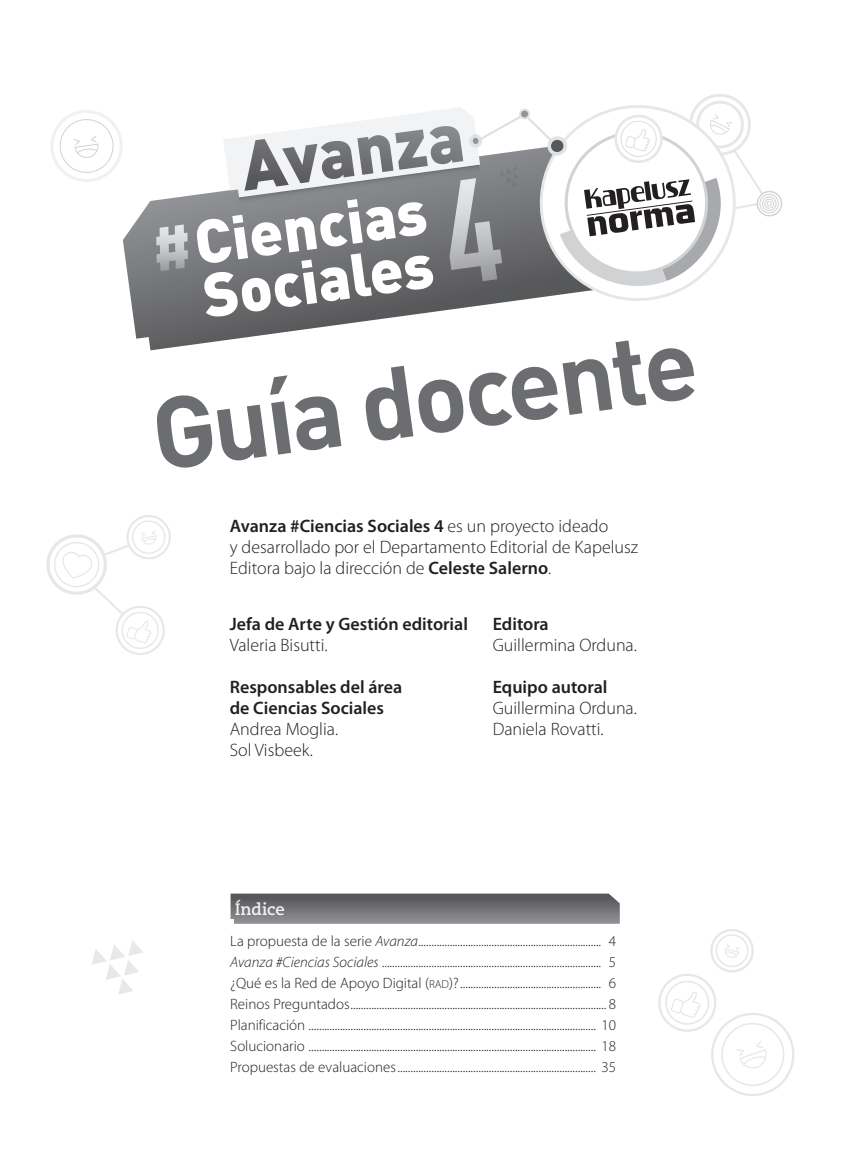
<style>
.page{position:relative;width:852px;height:1171px;background:#fff}
.page>*{position:absolute;margin:0;border:0;box-sizing:border-box;transform-origin:0 0}
.t1{font:300 18px/21px "Myriad Pro";color:#231f20}
.t2{font:600 18px/21px "Myriad Pro";color:#231f20}
.t3{font:700 16.5px "Caecilia LT Std";color:#f2f3f4}
.t4{font:300 15px/21px "Myriad Pro";color:#231f20;text-align:justify}
.s1{font-weight:600}
.s2{font-weight:300}
.s3{font-style:italic}
.s4{font-size:11.55px}
</style>
<div class="page">
<svg style="left:46px;top:515px;width:125px;height:140px"></svg>
<svg style="left:230px;top:893px;width:389px;height:30px;background:#737477"></svg>
<svg style="left:658px;top:929px;width:137px;height:167px"></svg>
<svg style="left:92px;top:940px;width:51px;height:54px"></svg>
<div style="left:228px;top:918px;width:6px;height:7px;background:#fff"></div>
<svg style="left:51px;top:110px;width:72px;height:72px"></svg>
<svg style="left:123px;top:194px;width:272px;height:156px"></svg>
<svg style="left:156px;top:224px;width:32px;height:47px;background:#afb1b3"></svg>
<svg style="left:196px;top:94px;width:587px;height:223px"></svg>
<svg style="left:157px;top:340px;width:537px;height:128px"></svg>
<p class="t1" style="left:230px;top:515px;width:410px"><span class="s1">Avanza #Ciencias Sociales 4</span> es un proyecto ideado<br>y desarrollado por el Departamento Editorial de Kapelusz<br>Editora bajo la dirección de <span class="s1">Celeste Salerno</span>.</p>
<p class="t2" style="left:230px;top:612px;width:240px">Jefa de Arte y Gestión editorial<br><span class="s2">Valeria Bisutti.</span></p>
<p class="t2" style="left:230px;top:675px;width:174px">Responsables del área de Ciencias Sociales<br><span class="s2">Andrea Moglia.<br>Sol Visbeek.</span></p>
<p class="t1" style="left:492px;top:613px;width:146px"><span class="s1">Editora<br></span>Guillermina Orduna.</p>
<p class="t1" style="left:492px;top:676px;width:146px"><span class="s1">Equipo autoral<br></span>Guillermina Orduna.<br>Daniela Rovatti.</p>
<p class="t3" style="left:235px;top:899px;width:51px">Índice</p>
<p class="t4" style="left:230px;top:930px;width:387px">La propuesta de la serie <span class="s3">Avanza</span>...................................................................... 4<br><span class="s3">Avanza #Ciencias Sociales</span> .................................................................................... 5 ¿Qué es la Red de Apoyo Digital (<span class="s4">rad</span>)?...................................................... 6<br>Reinos Preguntados.................................................................................................. 8<br>Planificación .............................................................................................................. 10<br>Solucionario .............................................................................................................. 18<br>Propuestas de evaluaciones............................................................................ 35</p>
</div>
